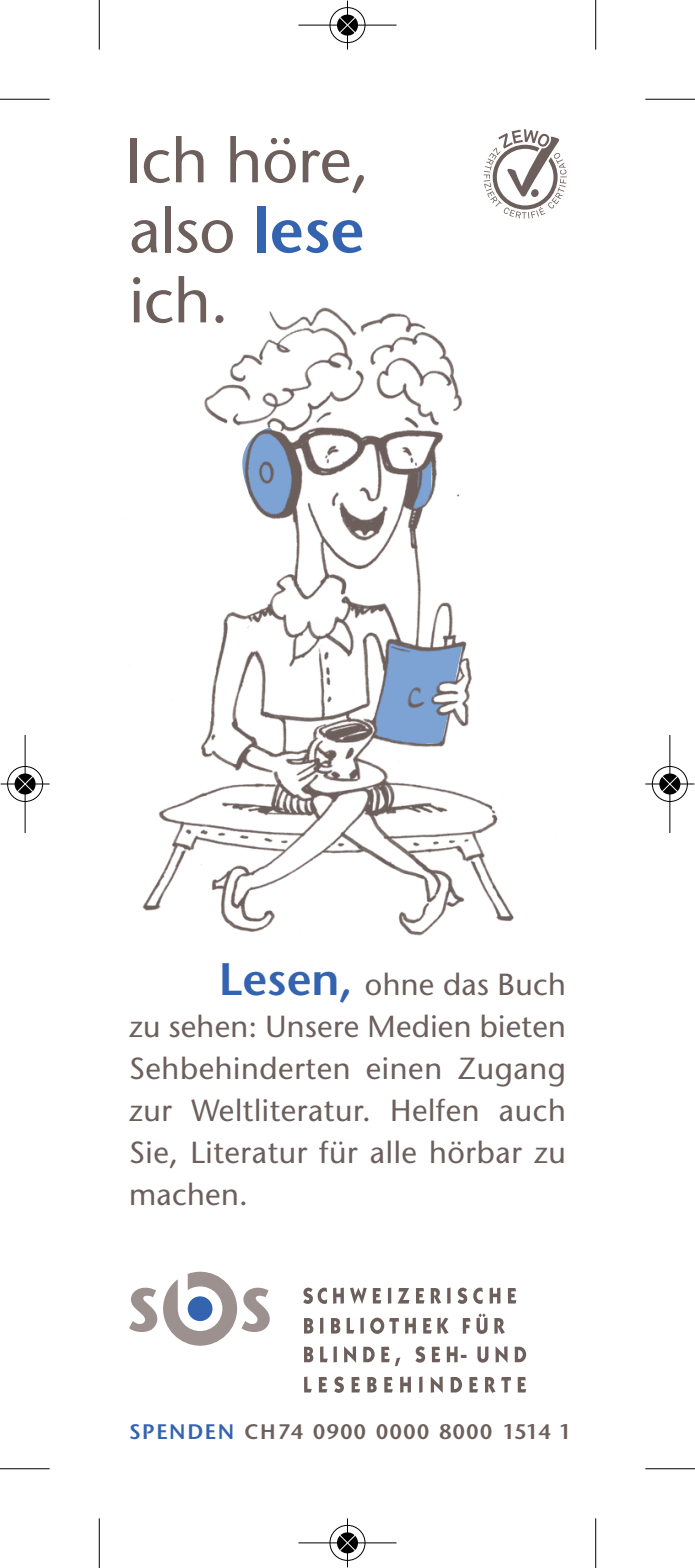
<style>
.page{position:relative;width:695px;height:1568px;background:#fff}
.page>*{position:absolute;margin:0;border:0;box-sizing:border-box;transform-origin:0 0}
.t1{font:500 63px/70px "Stone Sans Std";letter-spacing:-.005em;color:#6c5f5c;text-align:justify}
.t2{font:500 30.45px/42px "Stone Sans Std";letter-spacing:.02em;color:#6c5f5c;text-align:justify}
.t3{font:600 21px "Stone Sans Std";letter-spacing:.075em;color:#6c5f5c}
.s1{font-weight:600;color:#3463af}
.s2{font-weight:600;font-size:45.5px;color:#3463af}
.s3{color:#3463af}
</style>
<div class="page">
<img style="left:142px;top:307px;width:372px;height:629px">
<svg style="left:483px;top:129px;width:83px;height:90px"></svg>
<svg style="left:303px;top:1287px;width:24px;height:17px"></svg>
<svg style="left:333px;top:1287px;width:11px;height:16px"></svg>
<svg style="left:350px;top:1287px;width:17px;height:17px"></svg>
<svg style="left:373px;top:1288px;width:8px;height:15px"></svg>
<hr style="left:388px;top:1287px;width:3px;height:16px;background:#6c5f5c">
<svg style="left:398px;top:1288px;width:11px;height:15px"></svg>
<svg style="left:416px;top:1288px;width:8px;height:15px"></svg>
<svg style="left:430px;top:1288px;width:11px;height:16px"></svg>
<hr style="left:447px;top:1287px;width:3px;height:16px;background:#6c5f5c">
<svg style="left:457px;top:1287px;width:10px;height:17px"></svg>
<svg style="left:473px;top:1287px;width:9px;height:17px"></svg>
<svg style="left:489px;top:1287px;width:11px;height:16px"></svg>
<svg style="left:508px;top:1288px;width:8px;height:15px"></svg>
<svg style="left:304px;top:1318px;width:9px;height:15px"></svg>
<hr style="left:320px;top:1317px;width:3px;height:16px;background:#6c5f5c">
<svg style="left:331px;top:1318px;width:9px;height:15px"></svg>
<svg style="left:346px;top:1317px;width:8px;height:16px"></svg>
<svg style="left:360px;top:1317px;width:4px;height:16px"></svg>
<svg style="left:370px;top:1317px;width:29px;height:17px"></svg>
<svg style="left:405px;top:1317px;width:11px;height:16px"></svg>
<svg style="left:423px;top:1318px;width:8px;height:15px"></svg>
<svg style="left:437px;top:1317px;width:11px;height:17px"></svg>
<svg style="left:462px;top:1318px;width:8px;height:15px"></svg>
<svg style="left:476px;top:1313px;width:11px;height:21px"></svg>
<svg style="left:494px;top:1318px;width:11px;height:16px"></svg>
<svg style="left:304px;top:1346px;width:9px;height:16px"></svg>
<svg style="left:320px;top:1346px;width:7px;height:16px"></svg>
<svg style="left:333px;top:1346px;width:4px;height:16px"></svg>
<svg style="left:344px;top:1346px;width:12px;height:16px"></svg>
<svg style="left:363px;top:1346px;width:11px;height:16px"></svg>
<svg style="left:381px;top:1346px;width:19px;height:20px"></svg>
<svg style="left:415px;top:1346px;width:10px;height:16px"></svg>
<svg style="left:432px;top:1346px;width:8px;height:16px"></svg>
<svg style="left:446px;top:1346px;width:20px;height:16px"></svg>
<svg style="left:477px;top:1346px;width:11px;height:16px"></svg>
<svg style="left:495px;top:1346px;width:12px;height:16px"></svg>
<svg style="left:514px;top:1346px;width:12px;height:16px"></svg>
<svg style="left:304px;top:1376px;width:7px;height:16px"></svg>
<svg style="left:319px;top:1377px;width:8px;height:15px"></svg>
<svg style="left:334px;top:1376px;width:10px;height:16px"></svg>
<svg style="left:351px;top:1377px;width:9px;height:15px"></svg>
<svg style="left:367px;top:1377px;width:9px;height:15px"></svg>
<svg style="left:384px;top:1377px;width:8px;height:15px"></svg>
<svg style="left:400px;top:1376px;width:11px;height:16px"></svg>
<hr style="left:419px;top:1376px;width:3px;height:16px;background:#6c5f5c">
<svg style="left:430px;top:1376px;width:12px;height:16px"></svg>
<svg style="left:450px;top:1377px;width:12px;height:15px"></svg>
<svg style="left:469px;top:1377px;width:9px;height:15px"></svg>
<svg style="left:485px;top:1377px;width:10px;height:15px"></svg>
<svg style="left:501px;top:1377px;width:10px;height:15px"></svg>
<svg style="left:517px;top:1377px;width:9px;height:15px"></svg>
<svg style="left:163px;top:1271px;width:107px;height:74px"></svg>
<svg style="left:129px;top:1287px;width:28px;height:45px"></svg>
<hr style="left:99px;top:0;width:1px;height:50px;background:#000">
<hr style="left:0;top:99px;width:50px;height:1px;background:#000">
<hr style="left:595px;top:0;width:1px;height:50px;background:#000">
<hr style="left:645px;top:99px;width:49px;height:1px;background:#000">
<hr style="left:99px;top:1518px;width:1px;height:50px;background:#000">
<hr style="left:0;top:1468px;width:50px;height:1px;background:#000">
<hr style="left:595px;top:1518px;width:1px;height:50px;background:#000">
<hr style="left:645px;top:1468px;width:49px;height:1px;background:#000">
<div style="left:329px;top:6px;width:37px;height:38px;border:2px solid #fff;border-radius:50%"></div>
<svg style="left:336px;top:14px;width:22px;height:22px"></svg>
<hr style="left:298px;top:25px;width:98px;height:1px;background:#000">
<hr style="left:347px;top:1px;width:1px;height:49px;background:#000">
<div style="left:329px;top:7px;width:36px;height:36px;border:1px solid #000;border-radius:50%"></div>
<svg style="left:337px;top:15px;width:21px;height:21px"></svg>
<svg style="left:338px;top:16px;width:18px;height:18px"></svg>
<div style="left:329px;top:1524px;width:37px;height:37px;border:2px solid #fff;border-radius:50%"></div>
<svg style="left:336px;top:1531px;width:22px;height:23px"></svg>
<hr style="left:298px;top:1542px;width:98px;height:1px;background:#000">
<hr style="left:347px;top:1518px;width:1px;height:49px;background:#000">
<div style="left:329px;top:1525px;width:36px;height:35px;border:1px solid #000;border-radius:50%"></div>
<svg style="left:337px;top:1532px;width:21px;height:21px"></svg>
<svg style="left:338px;top:1534px;width:18px;height:17px"></svg>
<div style="left:6px;top:765px;width:38px;height:37px;border:2px solid #fff;border-radius:50%"></div>
<svg style="left:14px;top:773px;width:22px;height:22px"></svg>
<hr style="left:25px;top:735px;width:1px;height:98px;background:#000">
<hr style="left:1px;top:783px;width:49px;height:1px;background:#000">
<div style="left:7px;top:766px;width:36px;height:36px;border:1px solid #000;border-radius:50%"></div>
<svg style="left:15px;top:773px;width:21px;height:21px"></svg>
<svg style="left:16px;top:775px;width:18px;height:18px"></svg>
<div style="left:651px;top:765px;width:37px;height:37px;border:2px solid #fff;border-radius:50%"></div>
<svg style="left:658px;top:773px;width:23px;height:22px"></svg>
<hr style="left:669px;top:735px;width:1px;height:98px;background:#000">
<hr style="left:645px;top:783px;width:49px;height:1px;background:#000">
<div style="left:651px;top:766px;width:36px;height:36px;border:1px solid #000;border-radius:50%"></div>
<svg style="left:659px;top:773px;width:21px;height:21px"></svg>
<svg style="left:660px;top:775px;width:18px;height:18px"></svg>
<p class="t1" style="left:125px;top:132px;width:246px">Ich höre, also <span class="s1">lese </span>ich.</p>
<p class="t2" style="left:129px;top:966px;width:438px;text-indent:90px"><span class="s2">Lesen,</span> ohne das Buch zu sehen: Unsere Medien bieten Seh be hinderten einen Zugang zur Welt literatur. Helfen auch Sie, Literatur für alle hörbar zu machen.</p>
<p class="t3" style="left:129px;top:1419px;width:443px"><span class="s3">SPENDEN</span> CH74 0900 0000 8000 1514 1</p>
</div>
